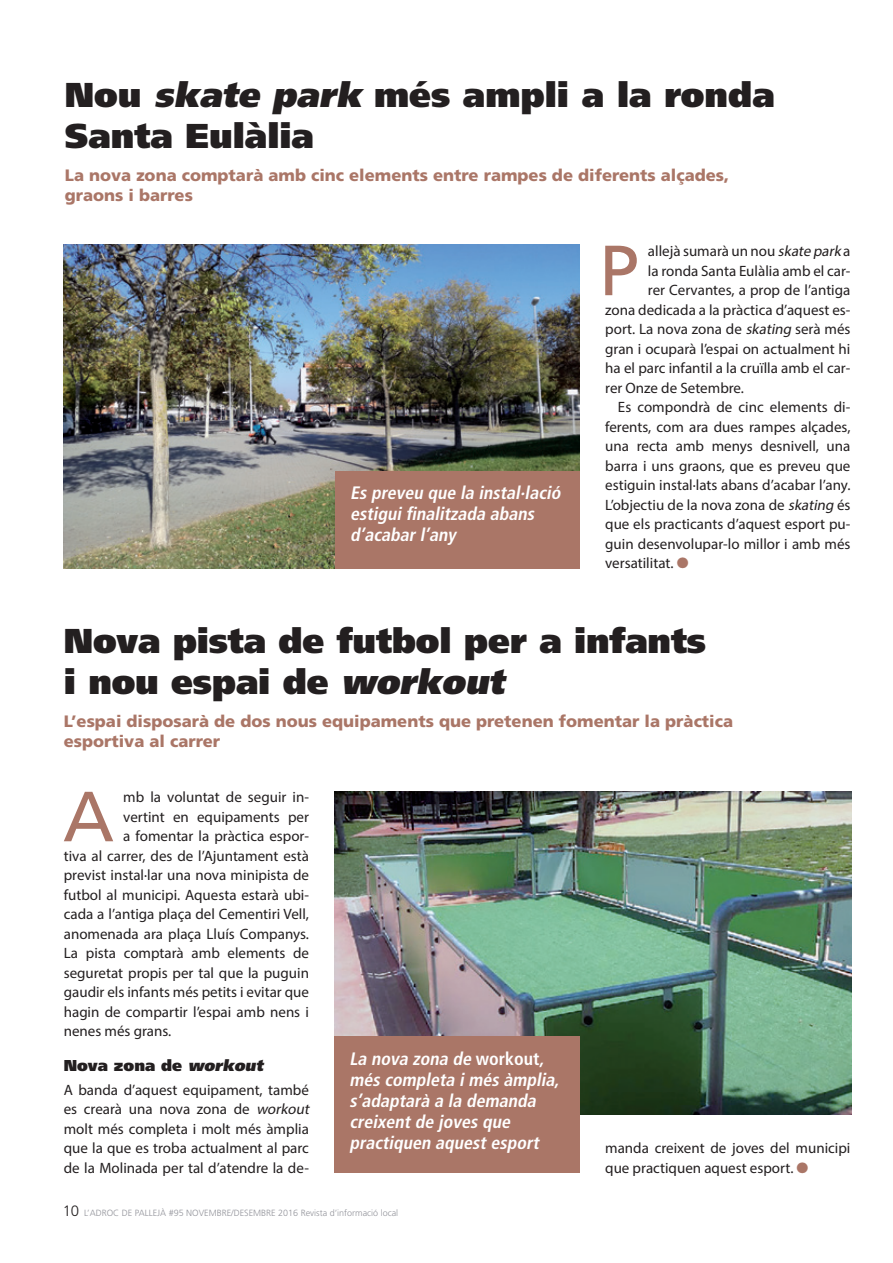
<style>
.page{position:relative;width:893px;height:1263px;background:#fff}
.page>*{position:absolute;margin:0;border:0;box-sizing:border-box;transform-origin:0 0}
.t1{font:70.8px "Frutiger LT Std";color:#aa7667}
.t2{font:900 34.5px/41.4px "Frutiger LT Std";letter-spacing:-.005em;color:#231f20}
.t3{font:italic 700 condensed 18px/21px "Frutiger LT Std";color:#fff}
.t4{font:900 16.5px/19.8px "Frutiger LT Std";color:#aa7667}
.t5{font:900 15.75px "Frutiger LT Std";color:#231f20}
.t6{font:15px/19.5px "Myriad Pro";color:#231f20}
.t7{font:300 9px "Frutiger LT Std";color:#93949b}
.s1{font-style:italic}
.s2{color:#aa7667}
.s3{font-style:normal}
.s4{font-size:15px;color:#231f20}
</style>
<div class="page">
<img style="left:334px;top:791px;width:517px;height:323px">
<div style="left:334px;top:1037px;width:246px;height:136px;background:#aa7667"></div>
<img style="left:64px;top:245px;width:516px;height:323px">
<div style="left:335px;top:471px;width:245px;height:97px;background:#aa7667"></div>
<h2 class="t2" style="left:65px;top:74px;width:711px">Nou <span class="s1">skate park</span> més ampli a la ronda<br>Santa Eulàlia</h2>
<p class="t4" style="left:65px;top:166px;width:666px">La nova zona comptarà amb cinc elements entre rampes de diferents alçades, graons i barres</p>
<p class="t3" style="left:350px;top:483px;width:216px">Es preveu que la instal·lació estiguifinalitzada abans d’acabarl’any</p>
<h1 class="t1" style="left:599px;top:229px;width:41px">P</h1>
<p class="t6" style="left:648px;top:241px;width:204px">allejà sumarà un nou <span class="s1">skate park</span> a</p>
<p class="t6" style="left:648px;top:261px;width:204px">la ronda Santa Eulàlia amb el car-</p>
<p class="t6" style="left:648px;top:280px;width:204px">rer Cervantes, a prop de l’antiga</p>
<p class="t6" style="left:605px;top:300px;width:247px">zona dedicada a la pràctica d’aquest es-</p>
<p class="t6" style="left:605px;top:319px;width:247px">port. La nova zona de <span class="s1">skating</span> serà més</p>
<p class="t6" style="left:605px;top:339px;width:247px">gran i ocuparà l’espai on actualment hi</p>
<p class="t6" style="left:605px;top:358px;width:247px">ha el parc infantil a la cruïlla amb el car-</p>
<p class="t6" style="left:605px;top:378px;width:140px">rer Onze de Setembre.</p>
<p class="t6" style="left:618px;top:397px;width:234px">Es compondrà de cinc elements di-</p>
<p class="t6" style="left:605px;top:417px;width:247px">ferents, com ara dues rampes alçades,</p>
<p class="t6" style="left:605px;top:436px;width:247px">una recta amb menys desnivell, una</p>
<p class="t6" style="left:605px;top:456px;width:247px">barra i uns graons, que es preveu que</p>
<p class="t6" style="left:605px;top:475px;width:247px">estiguin instal·lats abans d’acabar l’any.</p>
<p class="t6" style="left:605px;top:495px;width:247px">L’objectiu de la nova zona de <span class="s1">skating</span> és</p>
<p class="t6" style="left:605px;top:514px;width:247px">que els practicants d’aquest esport pu-</p>
<p class="t6" style="left:605px;top:534px;width:247px">guin desenvolupar-lo millor i amb més</p>
<p class="t6" style="left:605px;top:553px;width:85px">versatilitat. <span class="s2">●</span></p>
<h2 class="t2" style="left:64px;top:620px;width:644px">Nova pista de futbol per a infants i nou espai de <span class="s1">workout</span></h2>
<p class="t4" style="left:64px;top:712px;width:671px">L’espai disposarà de dos nous equipaments que pretenen fomentar la pràctica esportiva al carrer</p>
<h1 class="t1" style="left:63px;top:775px;width:53px">A</h1>
<p class="t6" style="left:123px;top:787px;width:187px">mb la voluntat de seguir in-</p>
<p class="t6" style="left:123px;top:807px;width:187px">vertint en equipaments per</p>
<p class="t6" style="left:123px;top:826px;width:187px">a fomentar la pràctica espor-</p>
<p class="t6" style="left:64px;top:846px;width:247px">tiva al carrer, des de l’Ajuntament està</p>
<p class="t6" style="left:64px;top:865px;width:247px">previst instal·lar una nova minipista de</p>
<p class="t6" style="left:64px;top:885px;width:247px">futbol al municipi. Aquesta estarà ubi-</p>
<p class="t6" style="left:64px;top:904px;width:247px">cada a l’antiga plaça del Cementiri Vell,</p>
<p class="t6" style="left:64px;top:924px;width:247px">anomenada ara plaça Lluís Companys.</p>
<p class="t6" style="left:64px;top:943px;width:247px">La pista comptarà amb elements de</p>
<p class="t6" style="left:64px;top:963px;width:247px">seguretat propis per tal que la puguin</p>
<p class="t6" style="left:64px;top:982px;width:247px">gaudir els infants més petits i evitar que</p>
<p class="t6" style="left:64px;top:1002px;width:247px">hagin de compartir l’espai amb nens i</p>
<p class="t6" style="left:64px;top:1021px;width:109px">nenes més grans.</p>
<p class="t5" style="left:64px;top:1055px;width:204px">Nova zona de <span class="s1">workout</span></p>
<p class="t6" style="left:64px;top:1080px;width:250px">A banda d’aquest equipament, també es crearà una nova zona de <span class="s1">workout </span>molt més completa i molt més àmplia que la que es troba actualment al parc de la Molinada per tal d’atendre la de-</p>
<p class="t3" style="left:349px;top:1048px;width:215px">La nova zona de <span class="s3">w o r k o u t</span>, més completa imés àmplia, s’adaptarà a la demanda creixentde joves que practiquen aquestesport</p>
<p class="t7" style="left:63px;top:1207px;width:337px"><span class="s4">10</span> L’ADROC DE PALLEJÀ #95 NOVEMBRE/DESEMBRE 2016 Revista d’informació local</p>
<p class="t6" style="left:605px;top:1138px;width:247px">manda creixent de joves del municipi que practiquen aquest esport. <span class="s2">●</span></p>
</div>
